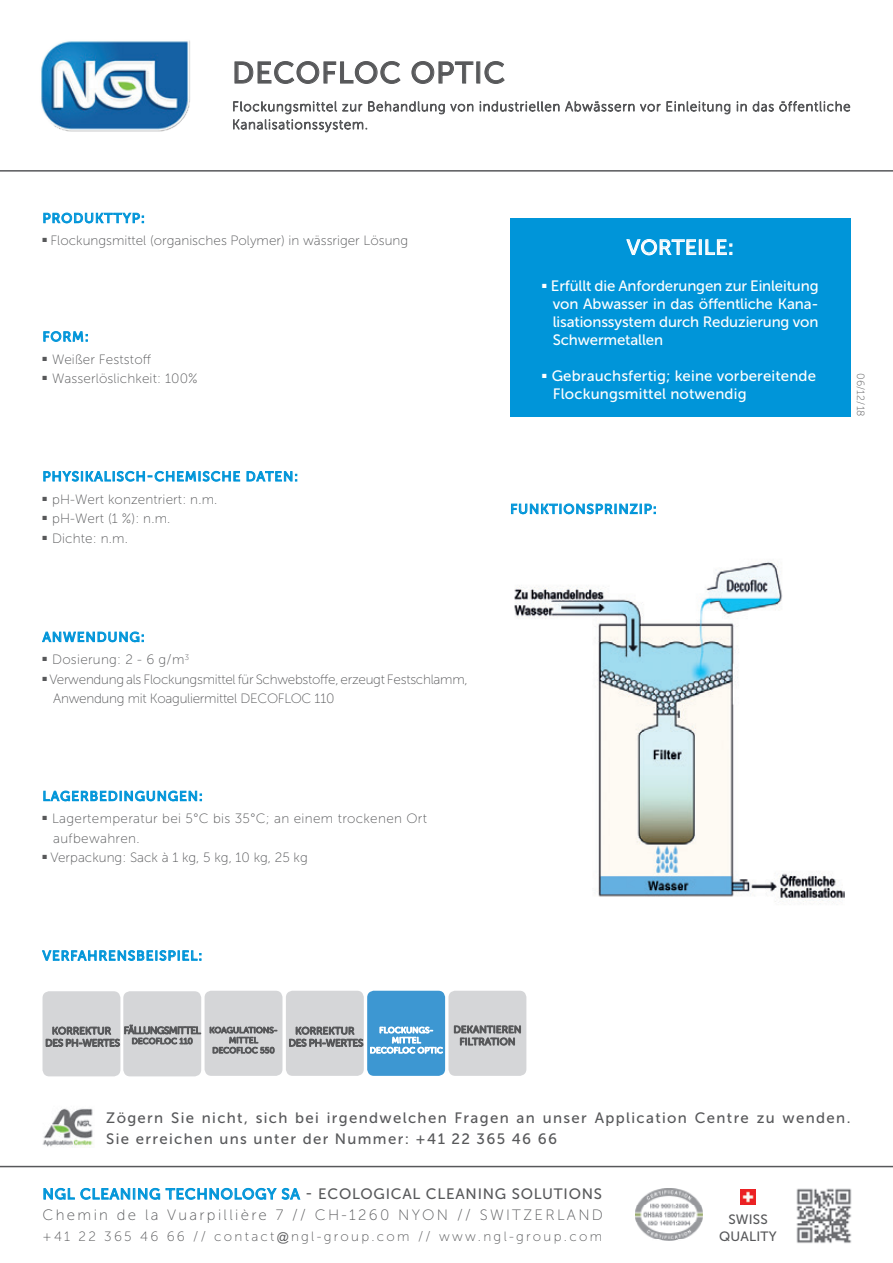
<style>
.page{position:relative;width:893px;height:1263px;background:#fff}
.page>*{position:absolute;margin:0;border:0;box-sizing:border-box;transform-origin:0 0}
.t1{font:30px "Museo Sans 500";letter-spacing:.03em;color:#57585a}
.t2{font:21px "Museo Sans 500";letter-spacing:.02em;color:#fff}
.t3{font:15px/18px "Museo Sans 500";letter-spacing:.01em;color:#fff;text-align:justify}
.t4{font:15px/21px "Museo Sans 500";letter-spacing:.09em;color:#57585a}
.t5{font:15px "Museo Sans 500";letter-spacing:.05em;color:#57585a}
.t6{font:15px "Museo Sans 100";letter-spacing:.155em;color:#57585a}
.t7{font:13.5px "Museo Sans 100";color:#57585a}
.t8{font:13.5px "Museo Sans 500";letter-spacing:.07em;color:#0095d9}
.t9{font:13.5px/19.5px "Museo Sans 100";letter-spacing:-.02em;color:#57585a}
.t10{font:13.5px/19.5px "Museo Sans 100";letter-spacing:.025em;color:#57585a}
.t11{font:13.5px "Museo Sans 100";letter-spacing:.17em;color:#57585a}
.t12{font:13.5px "Museo Sans 100";letter-spacing:.02em;color:#57585a}
.t13{font:13.5px/16.5px "Museo Sans 500";letter-spacing:.01em;color:#57585a;text-align:center}
.t14{font:10.5px "Museo Sans 100";color:#57585a}
.t15{font:6px "Zapf Dingbats";color:#57585a}
.t16{font:6px "Zapf Dingbats";color:#fff}
.s1{color:#0095d9}
.s2{font-family:"Arial";font-size:12px}
</style>
<div class="page">
<img style="left:42px;top:1108px;width:51px;height:39px">
<img style="left:41px;top:40px;width:149px;height:92px">
<img style="left:635px;top:1188px;width:68px;height:53px">
<svg style="left:44px;top:1188px;width:116px;height:12px"></svg>
<svg style="left:166px;top:1188px;width:134px;height:12px"></svg>
<img style="left:796px;top:1188px;width:56px;height:56px">
<img style="left:740px;top:1189px;width:16px;height:16px">
<hr style="left:0;top:170px;width:893px;height:2px;background:#57585a">
<hr style="left:0;top:1166px;width:893px;height:1px;background:#57585a">
<svg style="left:234px;top:61px;width:167px;height:23px"></svg>
<svg style="left:411px;top:61px;width:63px;height:23px"></svg>
<div style="left:476px;top:62px;width:4px;height:21px;border:1px solid #57585a"></div>
<svg style="left:484px;top:61px;width:21px;height:23px"></svg>
<svg style="left:480px;top:101px;width:251px;height:14px"></svg>
<svg style="left:737px;top:101px;width:113px;height:11px"></svg>
<svg style="left:233px;top:101px;width:241px;height:32px"></svg>
<svg style="left:42px;top:631px;width:102px;height:12px"></svg>
<svg style="left:43px;top:470px;width:197px;height:12px"></svg>
<svg style="left:246px;top:471px;width:51px;height:11px"></svg>
<svg style="left:43px;top:331px;width:45px;height:11px"></svg>
<svg style="left:43px;top:212px;width:101px;height:12px"></svg>
<svg style="left:42px;top:950px;width:159px;height:11px"></svg>
<svg style="left:511px;top:503px;width:145px;height:12px"></svg>
<svg style="left:43px;top:790px;width:159px;height:12px"></svg>
<div style="left:205px;top:991px;width:77px;height:85px;background:#d5d6d8;border-radius:7px"></div>
<svg style="left:210px;top:1027px;width:67px;height:26px"></svg>
<div style="left:286px;top:991px;width:78px;height:85px;background:#d5d6d8;border-radius:7px"></div>
<svg style="left:289px;top:1027px;width:74px;height:20px"></svg>
<div style="left:367px;top:991px;width:78px;height:85px;background:#3d97d2;border-radius:7px"></div>
<div style="left:448px;top:991px;width:78px;height:85px;background:#d5d6d8;border-radius:7px"></div>
<svg style="left:454px;top:1025px;width:67px;height:20px"></svg>
<div style="left:43px;top:991px;width:77px;height:85px;background:#d5d6d8;border-radius:7px"></div>
<svg style="left:370px;top:1027px;width:73px;height:26px"></svg>
<div style="left:123px;top:991px;width:78px;height:85px;background:#d5d6d8;border-radius:7px"></div>
<svg style="left:46px;top:1025px;width:155px;height:22px"></svg>
<img style="left:514px;top:561px;width:331px;height:342px">
<div style="left:510px;top:219px;width:340px;height:198px;background:#0095d9"></div>
<svg style="left:626px;top:239px;width:71px;height:17px"></svg>
<div style="left:699px;top:239px;width:3px;height:16px;border:1px solid #fff"></div>
<svg style="left:705px;top:239px;width:27px;height:16px"></svg>
<h1 class="t1" style="left:232px;top:56px;width:275px">DECOFLOC OPTIC</h1>
<p class="t8" style="left:43px;top:211px;width:104px">PRODUKTTYP:</p>
<p class="t15" style="left:43px;top:237px;width:6px">■</p>
<p class="t7" style="left:50px;top:233px;width:359px">Flockungsmittel (organisches Polymer) in wässriger Lösung</p>
<p class="t8" style="left:43px;top:329px;width:48px">FORM:</p>
<p class="t15" style="left:43px;top:356px;width:6px">■</p>
<p class="t7" style="left:52px;top:352px;width:100px">Weißer Feststoff</p>
<p class="t15" style="left:43px;top:375px;width:6px">■</p>
<p class="t7" style="left:52px;top:371px;width:147px">Wasserlöslichkeit: 100%</p>
<h2 class="t2" style="left:627px;top:236px;width:109px">VORTEILE:</h2>
<p class="t16" style="left:542px;top:283px;width:6px">■</p>
<p class="t3" style="left:551px;top:276px;width:269px">Erfüllt die Anforderungen zur Einleitung von Abwasser in das öffentliche Kana&shy;lisationssystem durch Reduzierung von Schwermetallen</p>
<p class="t16" style="left:542px;top:373px;width:6px">■</p>
<p class="t3" style="left:552px;top:366px;width:266px">Gebrauchsfertig; keine vorbereitende<br>Flockungsmittel notwendig</p>
<p class="t14" style="left:866px;top:373px;width:45px;rotate:90deg">06/12/18</p>
<p class="t8" style="left:43px;top:469px;width:257px">PHYSIKALISCH-CHEMISCHE DATEN:</p>
<p class="t15" style="left:43px;top:496px;width:6px">■</p>
<p class="t7" style="left:52px;top:492px;width:167px">pH-Wert konzentriert: n.m.</p>
<p class="t15" style="left:43px;top:515px;width:6px">■</p>
<p class="t7" style="left:52px;top:511px;width:120px">pH-Wert (1 %): n.m.</p>
<p class="t15" style="left:43px;top:535px;width:6px">■</p>
<p class="t7" style="left:52px;top:531px;width:77px">Dichte: n.m.</p>
<p class="t8" style="left:43px;top:630px;width:104px">ANWENDUNG:</p>
<p class="t15" style="left:43px;top:656px;width:6px">■</p>
<p class="t12" style="left:52px;top:652px;width:139px">Dosierung: 2 - 6 g/m<sup>3</sup></p>
<p class="t15" style="left:43px;top:676px;width:6px">■</p>
<p class="t9" style="left:49px;top:669px;width:420px">Verwendung als Flockungsmittel für Schwebstoffe, erzeugt Festschlamm,<br>Anwendung mit Koaguliermittel DECOFLOC 110</p>
<p class="t8" style="left:43px;top:789px;width:162px">LAGERBEDINGUNGEN:</p>
<p class="t15" style="left:43px;top:815px;width:6px">■</p>
<p class="t10" style="left:52px;top:809px;width:376px">Lagertemperatur bei 5°C bis 35°C; an einem trockenen Ort aufbewahren.</p>
<p class="t15" style="left:43px;top:854px;width:6px">■</p>
<p class="t7" style="left:50px;top:850px;width:259px">Verpackung: Sack à 1 kg, 5 kg, 10 kg, 25 kg</p>
<p class="t8" style="left:43px;top:948px;width:161px">VERFAHRENSBEISPIEL:</p>
<p class="t8" style="left:510px;top:502px;width:148px">FUNKTIONSPRINZIP:</p>
<p class="t4" style="left:106px;top:1108px;width:746px">Zögern Sie nicht, sich bei irgendwelchen Fragen an unser Application Centre zu wenden.<br>Sie erreichen uns unter der Nummer: +41 22 365 46 66</p>
<p class="t5" style="left:43px;top:1186px;width:561px"><span class="s1">NGL CLEANING TECHNOLOGY SA</span> - ECOLOGICAL CLEANING SOLUTIONS</p>
<p class="t6" style="left:43px;top:1207px;width:562px">Chemin de la Vuarpillière 7 // CH-1260 NYON // SWITZERLAND</p>
<p class="t11" style="left:43px;top:1229px;width:561px">+41 22 365 46 66 // contact<span class="s2">@</span>ngl-group.com // www.ngl-group.com</p>
<p class="t13" style="left:719px;top:1211px;width:59px">SWISS<br>QUALITY</p>
</div>
